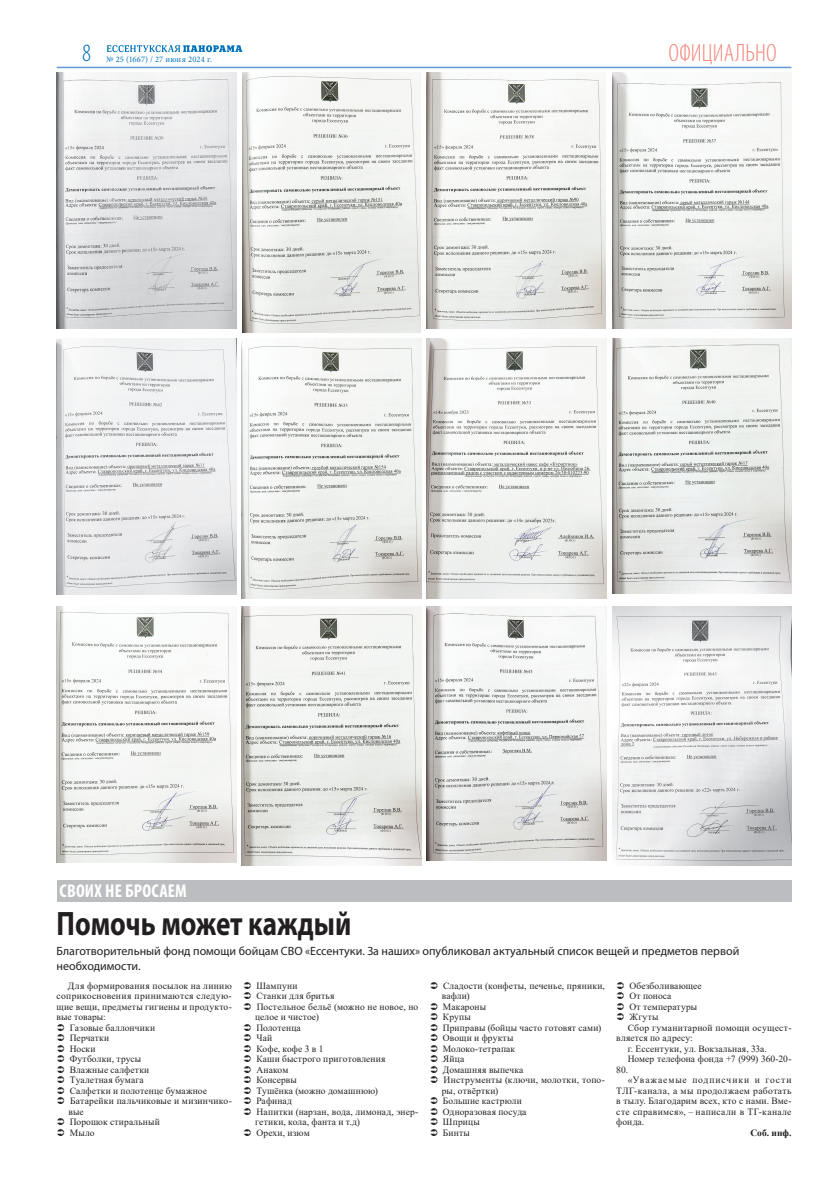
<style>
.page{position:relative;width:834px;height:1179px;background:#fff}
.page>*{position:absolute;margin:0;border:0;box-sizing:border-box;transform-origin:0 0}
.Подзаголовки_в_текст{font:700 34px "Myriad Pro";color:#231f20;scale:.8 1}
.t1{font:300 condensed 25px "Myriad Pro";letter-spacing:.005em;color:#f48479}
.t2{font:300 condensed 25px "Myriad Pro";color:#0072bc}
.рубрика_на_серой_пла{font:700 condensed 18.6px "Myriad Pro";letter-spacing:.01em;color:#fff}
.врез_без_засечек_на{font:12px/14.4px "Myriad Pro";color:#231f20}
.Основной_полный{font:9.5px/10.5px "Times New Roman";letter-spacing:.015em;color:#231f20}
.Основной_полный-2{font:700 9.5px "Times New Roman";letter-spacing:.005em;color:#231f20}
.t3{font:8.5px "Minion Pro";letter-spacing:.015em;color:#0072bc}
</style>
<div class="page">
<svg style="left:107px;top:45px;width:135px;height:7px"></svg>
<hr style="left:57px;top:67px;width:734px;height:1px;background:#6599d1">
<img style="left:57px;top:73px;width:179px;height:255px">
<img style="left:242px;top:73px;width:178px;height:259px">
<img style="left:427px;top:73px;width:178px;height:256px">
<img style="left:612px;top:73px;width:179px;height:255px">
<img style="left:57px;top:338px;width:179px;height:256px">
<img style="left:242px;top:338px;width:179px;height:260px">
<img style="left:427px;top:338px;width:179px;height:260px">
<img style="left:612px;top:338px;width:179px;height:255px">
<img style="left:57px;top:606px;width:179px;height:256px">
<img style="left:242px;top:606px;width:179px;height:259px">
<img style="left:427px;top:606px;width:179px;height:254px">
<img style="left:612px;top:606px;width:179px;height:259px">
<div style="left:57px;top:880px;width:734px;height:21px;background:#bcbdc0"></div>
<h2 class="t2" style="left:82px;top:40px;width:10px">8</h2>
<p class="t3" style="left:106px;top:53px;width:107px">№ 25 (1667) / 27 июня 2024 г.</p>
<h2 class="t1" style="left:668px;top:40px;width:110px">ОФИЦИАЛЬНО</h2>
<p class="рубрика_на_серой_пла" style="left:60px;top:879px;width:129px">СВОИХ НЕ БРОСАЕМ</p>
<p class="Подзаголовки_в_текст" style="left:57px;top:901px;width:370px">Помочь может каждый</p>
<p class="врез_без_засечек_на" style="left:57px;top:943px;width:684px">Благотворительный фонд помощи бойцам СВО «Ессентуки. За наших» опубликовал актуальный список вещей и предметов первой необходимости.</p>
<p class="Основной_полный" style="left:57px;top:979px;width:177px;text-align:justify;text-indent:11px">Для формирования посылок на линию соприкосновения принимаются следую&shy;щие вещи, предметы гигиены и продукто&shy;вые товары:</p>
<p class="Основной_полный" style="left:70px;top:1021px;width:87px">Газовые баллончики</p>
<p class="Основной_полный" style="left:70px;top:1032px;width:41px">Перчатки</p>
<p class="Основной_полный" style="left:70px;top:1042px;width:27px">Носки</p>
<p class="Основной_полный" style="left:70px;top:1053px;width:73px">Футболки, трусы</p>
<p class="Основной_полный" style="left:70px;top:1063px;width:81px">Влажные салфетки</p>
<p class="Основной_полный" style="left:70px;top:1074px;width:75px">Туалетная бумага</p>
<p class="Основной_полный" style="left:70px;top:1084px;width:139px">Салфетки и полотенце бумажное</p>
<p class="Основной_полный" style="left:69px;top:1095px;width:165px">Батарейки пальчиковые и мизинчико&shy;вые</p>
<p class="Основной_полный" style="left:70px;top:1116px;width:92px">Порошок стиральный</p>
<p class="Основной_полный" style="left:70px;top:1126px;width:26px">Мыло</p>
<p class="Основной_полный" style="left:441px;top:979px;width:165px">Сладости (конфеты, печенье, пряники, вафли)</p>
<p class="Основной_полный" style="left:443px;top:1000px;width:45px">Макароны</p>
<p class="Основной_полный" style="left:443px;top:1011px;width:29px">Крупы</p>
<p class="Основной_полный" style="left:443px;top:1021px;width:160px">Приправы (бойцы часто готовят сами)</p>
<p class="Основной_полный" style="left:443px;top:1032px;width:72px">Овощи и фрукты</p>
<p class="Основной_полный" style="left:443px;top:1042px;width:74px">Молоко-тетрапак</p>
<p class="Основной_полный" style="left:443px;top:1053px;width:23px">Яйца</p>
<p class="Основной_полный" style="left:443px;top:1063px;width:82px">Домашняя выпечка</p>
<p class="Основной_полный" style="left:441px;top:1074px;width:165px">Инструменты (ключи, молотки, топо&shy;ры, отвёртки)</p>
<p class="Основной_полный" style="left:443px;top:1095px;width:80px">Большие кастрюли</p>
<p class="Основной_полный" style="left:443px;top:1105px;width:85px">Одноразовая посуда</p>
<p class="Основной_полный" style="left:443px;top:1116px;width:38px">Шприцы</p>
<p class="Основной_полный" style="left:443px;top:1126px;width:28px">Бинты</p>
<p class="Основной_полный" style="left:629px;top:979px;width:74px">Обезболивающее</p>
<p class="Основной_полный" style="left:629px;top:990px;width:43px">От поноса</p>
<p class="Основной_полный" style="left:629px;top:1000px;width:69px">От температуры</p>
<p class="Основной_полный" style="left:629px;top:1011px;width:30px">Жгуты</p>
<p class="Основной_полный" style="left:616px;top:1021px;width:177px;text-indent:11px">Сбор гуманитарной помощи осущест&shy;вляется по адресу:</p>
<p class="Основной_полный" style="left:627px;top:1042px;width:141px">г. Ессентуки, ул. Вокзальная, 33а.</p>
<p class="Основной_полный" style="left:616px;top:1053px;width:177px;text-indent:11px">Номер телефона фонда +7 (999) 360-20-<br>80.</p>
<p class="Основной_полный" style="left:616px;top:1074px;width:177px;text-align:justify;text-indent:11px">«Уважаемые подписчики и гости ТЛГ-канала, а мы продолжаем работать в тылу. Благодарим всех, кто с нами. Вме&shy;сте справимся», – написали в ТГ-канале фонда.</p>
<p class="Основной_полный-2" style="left:750px;top:1125px;width:43px">Соб. инф.</p>
<p class="Основной_полный" style="left:256px;top:979px;width:43px">Шампуни</p>
<p class="Основной_полный" style="left:256px;top:990px;width:79px">Станки для бритья</p>
<p class="Основной_полный" style="left:255px;top:1000px;width:165px">Постельное бельё (можно не новое, но целое и чистое)</p>
<p class="Основной_полный" style="left:256px;top:1021px;width:46px">Полотенца</p>
<p class="Основной_полный" style="left:256px;top:1032px;width:17px">Чай</p>
<p class="Основной_полный" style="left:256px;top:1042px;width:69px">Кофе, кофе 3 в 1</p>
<p class="Основной_полный" style="left:256px;top:1053px;width:131px">Каши быстрого приготовления</p>
<p class="Основной_полный" style="left:256px;top:1063px;width:33px">Анаком</p>
<p class="Основной_полный" style="left:256px;top:1074px;width:42px">Консервы</p>
<p class="Основной_полный" style="left:256px;top:1084px;width:123px">Тушёнка (можно домашнюю)</p>
<p class="Основной_полный" style="left:256px;top:1095px;width:37px">Рафинад</p>
<p class="Основной_полный" style="left:255px;top:1105px;width:165px">Напитки (нарзан, вода, лимонад, энер&shy;гетики, кола, фанта и т.д)</p>
<p class="Основной_полный" style="left:256px;top:1126px;width:55px">Орехи, изюм</p>
</div>
